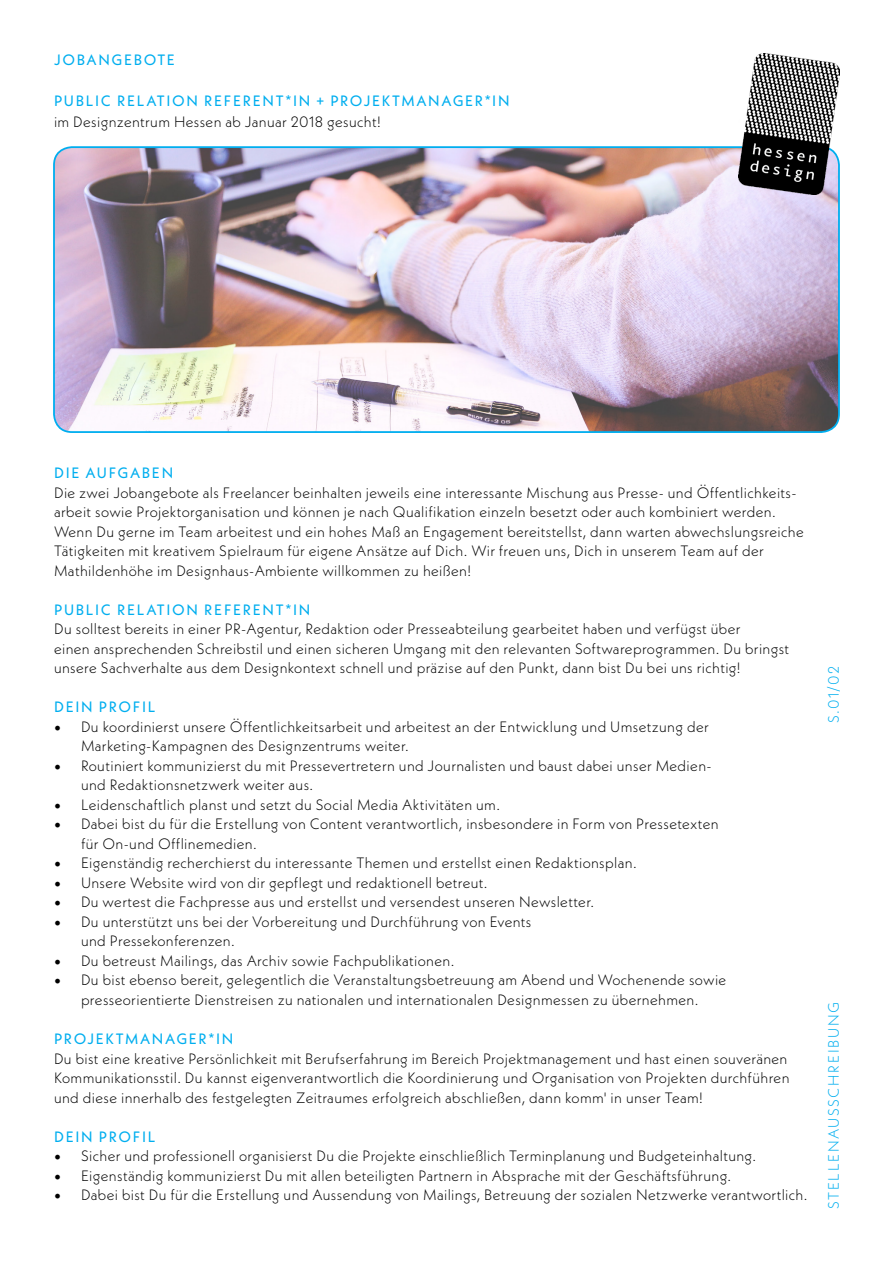
<style>
.page{position:relative;width:893px;height:1263px;background:#fff}
.page>*{position:absolute;margin:0;border:0;box-sizing:border-box;transform-origin:0 0}
.t1{font:300 15px/19.5px "Neue Kabel";letter-spacing:.025em;color:#000}
.t2{font:15px "Neue Kabel";letter-spacing:.11em;color:#00aeef}
.t3{font:300 15px "Neue Kabel";letter-spacing:.1em;color:#00aeef}
.s1{font-family:"Minion Pro";font-weight:400;font-size:18px}
</style>
<div class="page">
<img style="left:54px;top:149px;width:785px;height:283px">
<div style="left:53px;top:146px;width:787px;height:287px;border:2px solid #00aeef;border-radius:18px"></div>
<img style="left:739px;top:54px;width:100px;height:141px">
<p class="t2" style="left:54px;top:50px;width:120px">JOBANGEBOTE</p>
<p class="t2" style="left:54px;top:91px;width:131px">PUBLIC RELATION</p>
<p class="t2" style="left:204px;top:91px;width:40px">REFERENT</p>
<p class="t2" style="left:285px;top:91px;width:66px">*I N + PROJE</p>
<p class="t2" style="left:382px;top:91px;width:47px">KTMANAGER</p>
<p class="t2" style="left:485px;top:91px;width:26px">*IN</p>
<p class="t1" style="left:54px;top:112px;width:328px">im Designzentrum Hessen ab Januar 2018 gesucht!</p>
<p class="t2" style="left:54px;top:464px;width:76px">DIE AUFGABEN</p>
<p class="t1" style="left:54px;top:483px;width:751px">Die zwei Jobangebote als Freelancer beinhalten jeweils eine interessante Mischung aus Presse- und Öffentlichkeits&shy;arbeit sowie Projektorganisation und können je nach Qualifikation einzeln besetzt oder auch kombiniert werden.<br>Wenn Du gerne im Team arbeitest und ein hohes Maß an Engagement bereitstellst, dann warten abwechslungsreiche Tätigkeiten mit kreativem Spielraum für eigene Ansätze auf Dich. Wir freuen uns, Dich in unserem Team auf der Mathildenhöhe im Designhaus-Ambiente willkommen zu heißen!</p>
<p class="t2" style="left:54px;top:600px;width:131px">PUBLIC RELATION</p>
<p class="t2" style="left:204px;top:600px;width:40px">REFERENT</p>
<p class="t2" style="left:285px;top:600px;width:26px">*IN</p>
<p class="t1" style="left:54px;top:619px;width:737px">Du solltest bereits in einer PR-Agentur, Redaktion oder Presseabteilung gearbeitet haben und verfügst über<br>einen ansprechenden Schreibstil und einen sicheren Umgang mit den relevanten Softwareprogrammen. Du bringst unsere Sachverhalte aus dem Designkontext schnell und präzise auf den Punkt, dann bist Du bei uns richtig!</p>
<p class="t2" style="left:54px;top:698px;width:103px">DEIN PROFIL</p>
<p class="t1" style="left:81px;top:717px;width:629px;text-indent:-27px"><span class="s1">•</span> Du koordinierst unsere Öffentlichkeitsarbeit und arbeitest an der Entwicklung und Umsetzung der<br>Marketing-Kampagnen des Designzentrums weiter.</p>
<p class="t1" style="left:81px;top:756px;width:632px;text-indent:-27px"><span class="s1">•</span> Routiniert kommunizierst du mit Pressevertretern und Journalisten und baust dabei unser Medien&shy;und Redaktionsnetzwerk weiter aus.</p>
<p class="t1" style="left:54px;top:795px;width:448px"><span class="s1">•</span> Leidenschaftlich planst und setzt du Social Media Aktivitäten um.</p>
<p class="t1" style="left:81px;top:814px;width:639px;text-indent:-27px"><span class="s1">•</span> Dabei bist du für die Erstellung von Content verantwortlich, insbesondere in Form von Pressetexten für On-und Offlinemedien.</p>
<p class="t1" style="left:54px;top:853px;width:584px"><span class="s1">•</span> Eigenständig recherchierst du interessante Themen und erstellst einen Redaktionsplan.</p>
<p class="t1" style="left:54px;top:873px;width:435px"><span class="s1">•</span> Unsere Website wird von dir gepflegt und redaktionell betreut.</p>
<p class="t1" style="left:54px;top:892px;width:542px"><span class="s1">•</span> Du wertest die Fachpresse aus und erstellst und versendest unseren Newsletter.</p>
<p class="t1" style="left:81px;top:912px;width:452px;text-indent:-27px"><span class="s1">•</span> Du unterstützt uns bei der Vorbereitung und Durchführung von Events und Pressekonferenzen.</p>
<p class="t1" style="left:54px;top:951px;width:402px"><span class="s1">•</span> Du betreust Mailings, das Archiv sowie Fachpublikationen.</p>
<p class="t1" style="left:54px;top:970px;width:674px;text-align:center"><span class="s1">•</span> Du bist ebenso bereit, gelegentlich die Veranstaltungsbetreuung am Abend und Wochenende sowie presseorientierte Dienstreisen zu nationalen und internationalen Designmessen zu übernehmen.</p>
<p class="t2" style="left:54px;top:1029px;width:21px">PROJE</p>
<p class="t2" style="left:105px;top:1029px;width:47px">KTMANAGER</p>
<p class="t2" style="left:208px;top:1029px;width:26px">*IN</p>
<p class="t1" style="left:54px;top:1048px;width:737px">Du bist eine kreative Persönlichkeit mit Berufserfahrung im Bereich Projektmanagement und hast einen souveränen<br>Kommunikationsstil. Du kannst eigenverantwortlich die Koordinierung und Organisation von Projekten durchführen und diese innerhalb des festgelegten Zeitraumes erfolgreich abschließen, dann komm' in unser Team!</p>
<p class="t2" style="left:54px;top:1127px;width:103px">DEIN PROFIL</p>
<p class="t1" style="left:54px;top:1146px;width:703px"><span class="s1">•</span> Sicher und professionell organisierst Du die Projekte einschließlich Terminplanung und Budgeteinhaltung.</p>
<p class="t1" style="left:54px;top:1165px;width:678px"><span class="s1">•</span> Eigenständig kommunizierst Du mit allen beteiligten Partnern in Absprache mit der Geschäftsführung.</p>
<p class="t1" style="left:54px;top:1185px;width:755px"><span class="s1">•</span> Dabei bist Du für die Erstellung und Aussendung von Mailings, Betreuung der sozialen Netzwerke verantwortlich.</p>
<p class="t3" style="left:824px;top:723px;width:59px;rotate:-90deg">S.01/02</p>
<p class="t3" style="left:824px;top:1209px;width:209px;rotate:-90deg">Stellenausschreibung</p>
</div>
